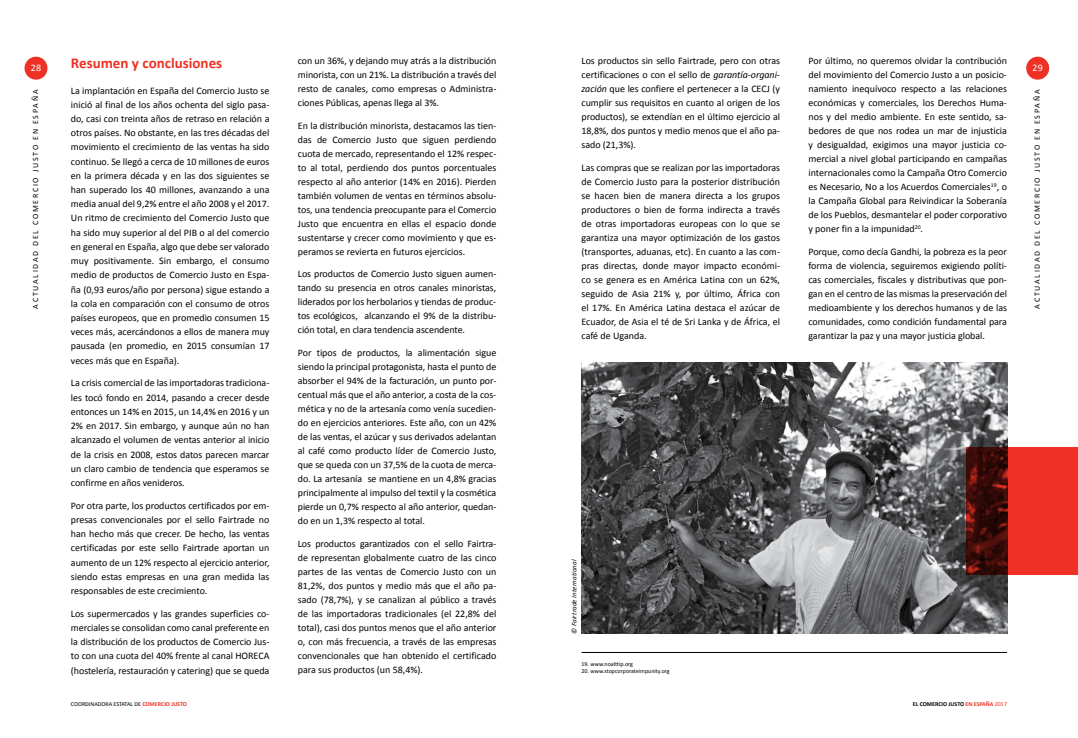
<style>
.page{position:relative;width:1078px;height:738px;background:#fff}
.page>*{position:absolute;margin:0;border:0;box-sizing:border-box;transform-origin:0 0}
.t1{font:700 15px "Calibri";color:#ee3124}
.t2{font:10px/14px "Calibri";letter-spacing:-.005em;color:#000;text-align:justify}
.t3{font:10px "Calibri";color:#fff}
.t4{font:8px "Calibri";letter-spacing:.205em;color:#000}
.t5{font:italic 7px "Calibri";letter-spacing:.015em;color:#000}
.t6{font:6px "Calibri";color:#000}
.t7{font:700 6px "Calibri";color:#000}
.s1{font-style:italic}
.s2{font-weight:700;color:#ee3124}
.s3{color:#ee3124}
.s4{font-weight:400;color:#ee3124}
</style>
<div class="page">
<div style="left:25px;top:57px;width:22px;height:23px;background:#ee3124;border-radius:50%"></div>
<div style="left:1025px;top:57px;width:23px;height:23px;background:#ee3124;border-radius:50%"></div>
<hr style="left:581px;top:651px;width:425px;height:1px;background:#000">
<img style="left:581px;top:362px;width:425px;height:271px">
<svg style="left:965px;top:446px;width:112px;height:128px;background:#ab251b"></svg>
<p class="t3" style="left:31px;top:61px;width:12px">28</p>
<p class="t4" style="left:31px;top:308px;width:220px;rotate:-90deg">ACTUALIDAD D EL COMERCIO JUSTO EN ESPAÑA</p>
<h1 class="t1" style="left:71px;top:53px;width:153px">Resumen y conclusiones</h1>
<p class="t2" style="left:71px;top:83px;width:200px">La implantación en España del Comercio Justo se inició al final de los años ochenta del siglo pasa&shy;do, casi con treinta años de retraso en relación a otros países. N o obstante, en las tres décadas del movimiento el crecimiento de las ventas ha sido continuo. Se llegó a cerca de 10 millones de euros en la primera década y en las dos siguientes se han superado los 40 millones, avanzando a una media anual del 9,2% entre el año 2008 y el 2017.<br>U n ritmo de crecimiento del Comercio Justo que ha sido muy superior al del PI B o al del comercio en general en España, algo que debe ser valorado muy positivamente. Sin embargo, el consumo medio de productos de Comercio Justo en Espa&shy;ña (0,93 euros/año por persona) sigue estando a la cola en comparación con el consumo de otros países europeos, que en promedio consumen 15 veces más, acercándonos a ellos de manera muy pausada (en promedio, en 2015 consumían 17 veces más que en España).</p>
<p class="t2" style="left:71px;top:376px;width:200px">La crisis comercial de las importadoras tradiciona&shy;les tocó fondo en 2014, pasando a crecer desde entonces un 14% en 2015, un 14,4% en 2016 y un 2% en 2017. Sin embargo, y aunque aún no han alcanzado el volumen de ventas anterior al inicio de la crisis en 2008, estos datos parecen marcar un claro cambio de tendencia que esperamos se confirme en años venideros.</p>
<p class="t2" style="left:71px;top:498px;width:200px">Por otra parte, los productos certificados por em&shy;presas convencionales por el sello Fairtrade no han hecho más que crecer. De hecho, las ventas certificadas por este sello Fairtrade aportan un aumento de un 12% respecto al ejercicio anterior, siendo estas empresas en una gran medida las responsables de este crecimiento.</p>
<p class="t2" style="left:71px;top:606px;width:200px;text-align:left">Los supermercados y las grandes superficies co&shy;merciales se consolidan como canal preferente en la distribución de los productos de Comercio Jus&shy;to con una cuota del 40% frente al canal HORECA (hostelería, restauración y catering) que se queda</p>
<p class="t2" style="left:298px;top:54px;width:200px">con un 36%, y dejando muy atrás a la distribución minorista, con un 21%. La distribución a través del resto de canales, como empresas o Administra&shy;ciones Públicas, apenas llega al 3%.</p>
<p class="t2" style="left:298px;top:118px;width:200px">En la distribución minorista, destacamos las tien&shy;das de Comercio Justo que siguen perdiendo cuota de mercado, representando el 12% respec&shy;to al total, perdiendo dos puntos porcentuales respecto al año anterior (14% en 2016). Pierden también volumen de ventas en términos absolu&shy;tos, una tendencia preocupante para el Comercio Justo que encuentra en ellas el espacio donde sustentarse y crecer como movimiento y que es&shy;peramos se revierta en futuros ejercicios.</p>
<p class="t2" style="left:298px;top:267px;width:200px">Los productos de Comercio Justo siguen aumen&shy;tando su presencia en otros canales minoristas, liderados por los herbolarios y tiendas de produc&shy;tos ecológicos, alcanzando el 9% de la distribu&shy;ción total, en clara tendencia ascendente.</p>
<p class="t2" style="left:298px;top:345px;width:200px">Por tipos de productos, la alimentación sigue siendo la principal protagonista, hasta el punto de absorber el 94% de la facturación, un punto por&shy;centual más que el año anterior, a costa de la cos&shy;mética y no de la artesanía como venía sucedien&shy;do en ejercicios anteriores. Este año, con un 42% de las ventas, el azúcar y sus derivados adelantan al café como producto líder de Comercio Justo, que se queda con un 37,5% de la cuota de merca&shy;do. La artesanía se mantiene en un 4,8% gracias principalmente al impulso del textil y la cosmética pierde un 0,7% respecto al año anterior, quedan&shy;do en un 1,3% respecto al total.</p>
<p class="t2" style="left:298px;top:536px;width:200px">Los productos garantizados con el sello Fairtra&shy;de representan globalmente cuatro de las cinco partes de las ventas de Comercio Justo con un 81,2%, dos puntos y medio más que el año pa&shy;sado (78,7%), y se canalizan al público a través de las importadoras tradicionales (el 22,8% del total), casi dos puntos menos que el año anterior o, con más frecuencia, a través de las empresas convencionales que han obtenido el certificado para sus productos (un 58,4%).</p>
<p class="t2" style="left:581px;top:54px;width:200px">Los productos sin sello Fairtrade, pero con otras certificaciones o con el sello de <span class="s1">garantía-organi&shy;zación</span> que les confiere el pertenecer a la CECJ (y cumplir sus requisitos en cuanto al origen de los productos), se extendían en el último ejercicio al 18,8%, dos puntos y medio menos que el año pa&shy;sado (21,3%).</p>
<p class="t2" style="left:581px;top:160px;width:200px">Las compras que se realizan por las importadoras de Comercio Justo para la posterior distribución se hacen bien de manera directa a los grupos productores o bien de forma indirecta a través de otras importadoras europeas con lo que se garantiza una mayor optimización de los gastos (transportes, aduanas, etc). En cuanto a las com&shy;pras directas, donde mayor impacto económi&shy;co se genera es en América Latina con un 62%, seguido de Asia 21% y, por último, África con el 17%. En América Latina destaca el azúcar de Ecuador, de Asia el té de Sri Lanka y de África, el café de Uganda.</p>
<p class="t2" style="left:808px;top:54px;width:200px">Por último, no queremos olvidar la contribución del movimiento del Comercio Justo a un posicio&shy;namiento inequívoco respecto a las relaciones económicas y comerciales, los Derechos Huma&shy;nos y del medio ambiente. En este sentido, sa&shy;bedores de que nos rodea un mar de injusticia y desigualdad, exigimos una mayor justicia co&shy;mercial a nivel global participando en campañas internacionales como la Campaña Otro Comercio es N ecesario, N o a los Acuerdos Comerciales<sup>19</sup>, o la Campaña Global para Reivindicar la Soberanía de los Pueblos, desmantelar el poder corporativo y poner fin a la impunidad<sup>20</sup>.</p>
<p class="t2" style="left:808px;top:244px;width:200px">Porque, como decía Gandhi, la pobreza es la peor forma de violencia, seguiremos exigiendo políti&shy;cas comerciales, fiscales y distributivas que pon&shy;gan en el centro de las mismas la preservación del medioambiente y los derechos humanos y de las comunidades, como condición fundamental para garantizar la paz y una mayor justicia global.</p>
<p class="t5" style="left:569px;top:633px;width:76px;rotate:-90deg">© Fairtrade International</p>
<p class="t6" style="left:581px;top:659px;width:53px">19. www.noalttip.org</p>
<p class="t6" style="left:581px;top:666px;width:90px">20. www.stopcorporateimpunity.org</p>
<p class="t6" style="left:71px;top:700px;width:117px">COORDINADORA ESTATAL DE <span class="s2">COMERCIO JUSTO</span></p>
<p class="t7" style="left:912px;top:700px;width:96px">EL COMERCIO JUSTO <span class="s3">EN ESPAÑA</span> <span class="s4">2017</span></p>
<p class="t3" style="left:1032px;top:61px;width:12px">29</p>
<p class="t4" style="left:1031px;top:308px;width:220px;rotate:-90deg">ACTUALIDAD D EL COMERCIO JUSTO EN ESPAÑA</p>
</div>
